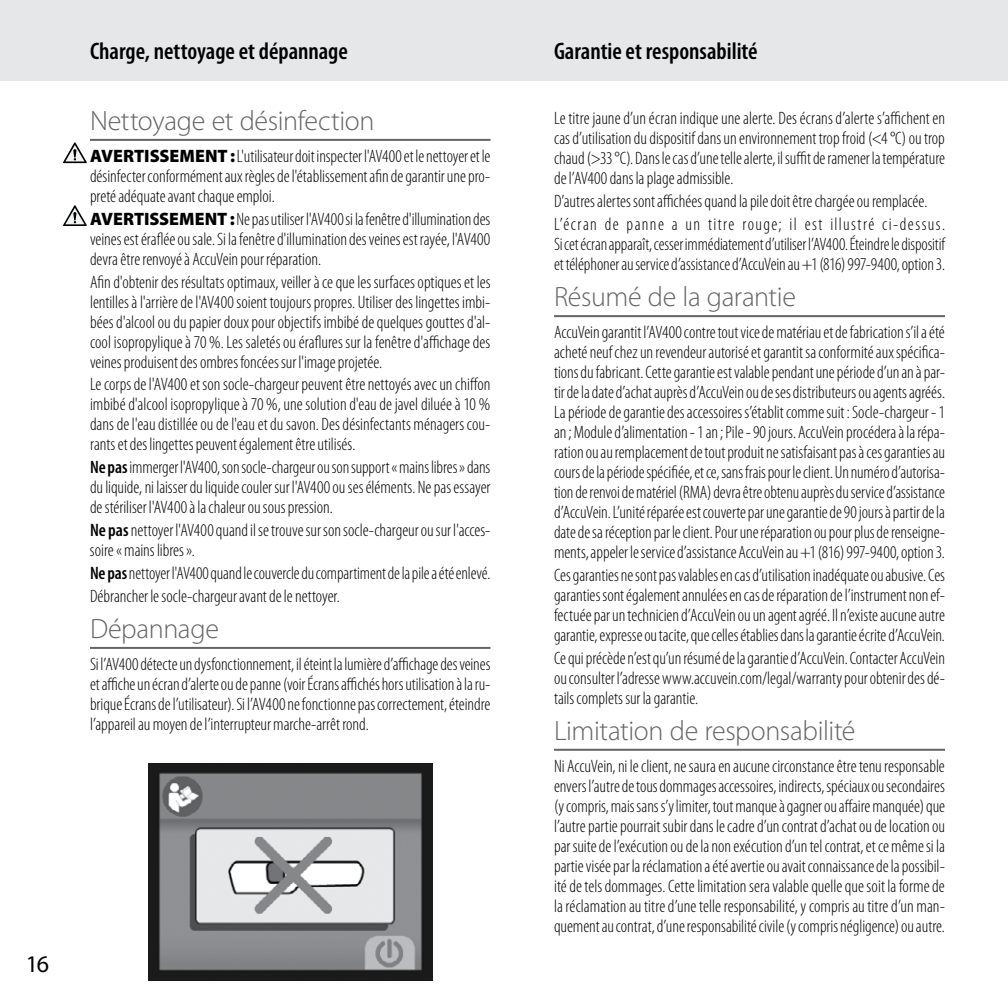
<style>
.page{position:relative;width:1008px;height:1008px;background:#fff}
.page>*{position:absolute;margin:0;border:0;box-sizing:border-box;transform-origin:0 0}
.t1{font:300 28px "Myriad Pro";letter-spacing:-.01em;color:#636466}
.t2{font:600 condensed 24px "Myriad Pro";color:#000}
.t3{font:24px "Myriad Pro";color:#000}
.t4{font:300 condensed 18px/20px "Myriad Pro";letter-spacing:-.005em;color:#000;text-align:justify}
.s1{font-weight:900;font-stretch:normal}
.s2{font-weight:600}
</style>
<div class="page">
<div style="left:0;top:0;width:1008px;height:81px;background:#e6e7e8"></div>
<hr style="left:90px;top:139px;width:401px;height:2px;background:#636466">
<hr style="left:90px;top:647px;width:401px;height:2px;background:#636466">
<svg style="left:63px;top:142px;width:24px;height:21px"></svg>
<svg style="left:63px;top:205px;width:24px;height:21px"></svg>
<hr style="left:554px;top:315px;width:391px;height:2px;background:#636466">
<hr style="left:554px;top:749px;width:391px;height:2px;background:#636466">
<img style="left:148px;top:763px;width:284px;height:218px">
<h2 class="t2" style="left:90px;top:43px;width:259px">Charge, nettoyage et dépannage</h2>
<h1 class="t1" style="left:90px;top:107px;width:286px">Nettoyage et désinfection</h1>
<p class="t4" style="left:90px;top:146px;width:402px"><span class="s1">AVERTISSEMENT :</span> L'utilisateur doit inspecter l'AV400 et le nettoyer et le désinfecter conformément aux règles de l'établissement afin de garantir une pro&shy;preté adéquate avant chaque emploi.</p>
<p class="t4" style="left:90px;top:209px;width:402px"><span class="s1">AVERTISSEMENT :</span> Ne pas utiliser l'AV400 si la fenêtre d'illumination des veines est éraflée ou sale. Si la fenêtre d'illumination des veines est rayée, l'AV400 devra être renvoyé à AccuVein pour réparation.</p>
<p class="t4" style="left:90px;top:272px;width:402px">Afin d'obtenir des résultats optimaux, veiller à ce que les surfaces optiques et les lentilles à l'arrière de l'AV400 soient toujours propres. Utiliser des lingettes imbi&shy;bées d'alcool ou du papier doux pour objectifs imbibé de quelques gouttes d'al&shy;cool isopropylique à 70 %. Les saletés ou éraflures sur la fenêtre d'affichage des veines produisent des ombres foncées sur l'image projetée.</p>
<p class="t4" style="left:90px;top:375px;width:402px">Le corps de l'AV400 et son socle-chargeur peuvent être nettoyés avec un chiffon imbibé d'alcool isopropylique à 70 %, une solution d'eau de javel diluée à 10 % dans de l'eau distillée ou de l'eau et du savon. Des désinfectants ménagers cou&shy;rants et des lingettes peuvent également être utilisés.</p>
<p class="t4" style="left:90px;top:458px;width:402px"><span class="s2">Ne pas</span> immerger l'AV400, son socle-chargeur ou son support « mains libres » dans du liquide, ni laisser du liquide couler sur l'AV400 ou ses éléments. Ne pas essayer de stériliser l'AV400 à la chaleur ou sous pression.</p>
<p class="t4" style="left:90px;top:521px;width:402px"><span class="s2">Ne pas</span>nettoyer l'AV400 quand il se trouve sur son socle-chargeur ou sur l'acces&shy;soire « mains libres ».</p>
<p class="t4" style="left:90px;top:562px;width:402px;line-height:22.8px"><span class="s2">Ne pas</span> nettoyer l'AV400 quand le couvercle du compartiment de la pile a été enlevé.<br>Débrancher le socle-chargeur avant de le nettoyer.</p>
<h1 class="t1" style="left:90px;top:615px;width:130px">Dépannage</h1>
<p class="t4" style="left:90px;top:654px;width:402px">Si l’AV400 détecte un dysfonctionnement, il éteint la lumière d’affichage des veines et affiche un écran d’alerte ou de panne (voir Écrans affichés hors utilisation à la ru&shy;brique Écrans de l’utilisateur). Si l’AV400 ne fonctionne pas correctement, éteindre l’appareil au moyen de l’interrupteur marche-arrêt rond.</p>
<h2 class="t3" style="left:26px;top:955px;width:25px">16</h2>
<h2 class="t2" style="left:554px;top:43px;width:205px">Garantie et responsabilité</h2>
<p class="t4" style="left:554px;top:109px;width:393px">Le titre jaune d’un écran indique une alerte. Des écrans d’alerte s’affichent en cas d’utilisation du dispositif dans un environnement trop froid (&lt;4 °C) ou trop chaud (&gt;33 °C). Dans le cas d’une telle alerte, il suffit de ramener la température de l’AV400 dans la plage admissible.</p>
<p class="t4" style="left:554px;top:190px;width:393px;line-height:22.8px">D’autres alertes sont affichées quand la pile doit être chargée ou remplacée.<br>L’écran de panne a un titre rouge; il est illustré ci-dessus.</p>
<p class="t4" style="left:554px;top:235px;width:393px">Si cet écran apparaît, cesser immédiatement d’utiliser l’AV400. Éteindre le dispositif et téléphoner au service d’assistance d’AccuVein au +1 (816) 997-9400, option 3.</p>
<h1 class="t1" style="left:554px;top:283px;width:243px">Résumé de la garantie</h1>
<p class="t4" style="left:554px;top:323px;width:393px">AccuVein garantit l’AV400 contre tout vice de matériau et de fabrication s’il a été acheté neuf chez un revendeur autorisé et garantit sa conformité aux spécifica&shy;tions du fabricant. Cette garantie est valable pendant une période d’un an à par&shy;tir de la date d’achat auprès d’AccuVein ou de ses distributeurs ou agents agréés.<br>La période de garantie des accessoires s’établit comme suit : Socle-chargeur - 1 an ; Module d’alimentation - 1 an ; Pile - 90 jours. AccuVein procédera à la répa&shy;ration ou au remplacement de tout produit ne satisfaisant pas à ces garanties au cours de la période spécifiée, et ce, sans frais pour le client. Un numéro d’autorisa&shy;tion de renvoi de matériel (RMA) devra être obtenu auprès du service d’assistance d’AccuVein. L’unité réparée est couverte par une garantie de 90 jours à partir de la date de sa réception par le client. Pour une réparation ou pour plus de renseigne&shy;ments, appeler le service d’assistance AccuVein au +1 (816) 997-9400, option 3.</p>
<p class="t4" style="left:554px;top:565px;width:393px">Ces garanties ne sont pas valables en cas d’utilisation inadéquate ou abusive. Ces garanties sont également annulées en cas de réparation de l’instrument non ef&shy;fectuée par un technicien d’AccuVein ou un agent agréé. Il n’existe aucune autre garantie, expresse ou tacite, que celles établies dans la garantie écrite d’AccuVein.</p>
<p class="t4" style="left:554px;top:648px;width:393px">Ce qui précède n’est qu’un résumé de la garantie d’AccuVein. Contacter AccuVein ou consulter l’adresse www.accuvein.com/legal/warranty pour obtenir des dé&shy;tails complets sur la garantie.</p>
<h1 class="t1" style="left:554px;top:717px;width:303px">Limitation de responsabilité</h1>
<p class="t4" style="left:554px;top:756px;width:393px">Ni AccuVein, ni le client, ne saura en aucune circonstance être tenu responsable envers l’autre de tous dommages accessoires, indirects, spéciaux ou secondaires (y compris, mais sans s’y limiter, tout manque à gagner ou affaire manquée) que l’autre partie pourrait subir dans le cadre d’un contrat d’achat ou de location ou par suite de l’exécution ou de la non exécution d’un tel contrat, et ce même si la partie visée par la réclamation a été avertie ou avait connaissance de la possibil&shy;ité de tels dommages. Cette limitation sera valable quelle que soit la forme de la réclamation au titre d’une telle responsabilité, y compris au titre d’un man&shy;quement au contrat, d’une responsabilité civile (y compris négligence) ou autre.</p>
</div>
